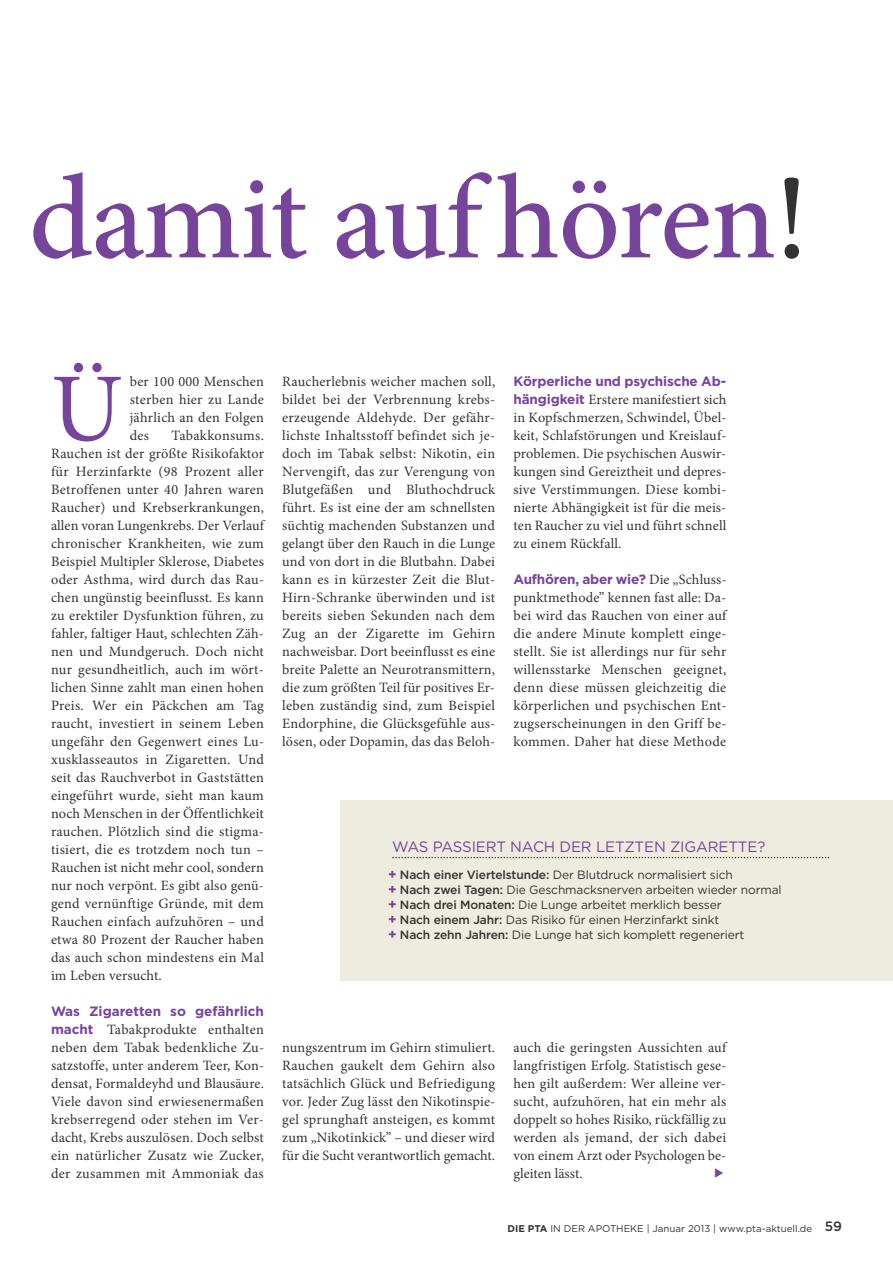
<style>
.page{position:relative;width:893px;height:1263px;background:#fff}
.page>*{position:absolute;margin:0;border:0;box-sizing:border-box;transform-origin:0 0}
.t1{font:500 120px "Minion Pro";letter-spacing:-.015em;color:#77449c}
.t2{font:97.35px "Minion Pro";color:#77449c}
.t3{font:15px "Gotham";letter-spacing:-.01em;color:#77449c}
.t4{font:14.25px/18px "Minion Pro";letter-spacing:.01em;color:#343334;text-align:justify}
.t5{font:700 13.5px "Gotham";letter-spacing:-.01em;color:#77449c}
.t6{font:12px/15px "Gotham";letter-spacing:-.01em;color:#343334}
.t7{font:9.75px "Gotham";color:#343334}
.s1{color:#343334}
.s2{font-family:"Gotham";font-weight:700;font-size:13.5px;color:#77449c}
.s3{font-family:"Minion Pro";font-weight:400;font-size:14.25px;color:#343334}
.s4{font-weight:700;font-size:13.5px;color:#77449c}
.s5{font-weight:500}
.s6{font-weight:700}
.s7{font-weight:500;font-size:13.5px}
</style>
<div class="page">
<div style="left:340px;top:800px;width:553px;height:180px;background:#eeecde"></div>
<svg style="left:392px;top:857px;width:437px;height:1px"></svg>
<h1 class="t1" style="left:29px;top:146px;width:781px">damit auf hören<span class="s1">!</span></h1>
<h2 class="t2" style="left:51px;top:371px;width:73px">Ü</h2>
<p class="t4" style="left:130px;top:374px;width:136px">ber 100 000 Menschen sterben hier zu Lande jährlich an den Folgen des</p>
<p class="t4" style="left:51px;top:428px;width:215px;text-indent:121px">Tabakkonsums.<br>Rauchen ist der größte Risikofaktor für Herzinfarkte (98 Prozent aller Betroffenen unter 40 Jahren waren Raucher) und Krebserkrankungen, allen voran Lungenkrebs. Der Verlauf chronischer Krankheiten, wie zum Beispiel Multipler Sklerose, Diabetes oder Asthma, wird durch das Rau&shy;chen ungünstig beeinflusst. Es kann zu erektiler Dysfunktion führen, zu fahler, faltiger Haut, schlechten Zäh&shy;nen und Mundgeruch. Doch nicht nur gesundheitlich, auch im wört&shy;lichen Sinne zahlt man einen hohen Preis. Wer ein Päckchen am Tag raucht, investiert in seinem Leben ungefähr den Gegenwert eines Lu&shy;xusklasseautos in Zigaretten. Und seit das Rauchverbot in Gaststätten eingeführt wurde, sieht man kaum noch Menschen in der Öffentlichkeit rauchen. Plötzlich sind die stigma&shy;tisiert, die es trotzdem noch tun – Rauchen ist nicht mehr cool, sondern nur noch verpönt. Es gibt also genü&shy;gend vernünftige Gründe, mit dem Rauchen einfach aufzuhören – und etwa 80 Prozent der Raucher haben das auch schon mindestens ein Mal im Leben versucht.</p>
<p class="t5" style="left:51px;top:1006px;width:214px">Was Zigaretten so gefährlich</p>
<p class="t4" style="left:51px;top:1022px;width:215px"><span class="s2">macht</span> Tabakprodukte enthalten neben dem Tabak bedenkliche Zu&shy;satzstoffe, unter anderem Teer, Kon&shy;densat, Formaldeyhd und Blausäure.<br>Viele davon sind erwiesenermaßen krebserregend oder stehen im Ver&shy;dacht, Krebs auszulösen. Doch selbst ein natürlicher Zusatz wie Zucker, der zusammen mit Ammoniak das</p>
<p class="t4" style="left:282px;top:374px;width:215px">Raucherlebnis weicher machen soll, bildet bei der Verbrennung krebs&shy;erzeugende Aldehyde. Der gefähr&shy;lichste Inhaltsstoff befindet sich je&shy;doch im Tabak selbst: Nikotin, ein Nervengift, das zur Verengung von Blutgefäßen und Bluthochdruck führt. Es ist eine der am schnellsten süchtig machenden Substanzen und gelangt über den Rauch in die Lunge und von dort in die Blutbahn. Dabei kann es in kürzester Zeit die Blut-Hirn-Schranke überwinden und ist bereits sieben Sekunden nach dem Zug an der Zigarette im Gehirn nachweisbar. Dort beeinflusst es eine breite Palette an Neurotransmittern, die zum größten Teil für positives Er&shy;leben zuständig sind, zum Beispiel Endorphine, die Glücksgefühle aus&shy;lösen, oder Dopamin, das das Beloh-</p>
<p class="t5" style="left:513px;top:376px;width:214px">Körperliche und psychische Ab-</p>
<p class="t4" style="left:513px;top:392px;width:215px"><span class="s2">hängigkeit</span> Erstere manifestiert sich in Kopfschmerzen, Schwindel, Übel&shy;keit, Schlafstörungen und Kreislauf&shy;problemen. Die psychischen Auswir&shy;kungen sind Gereiztheit und depres&shy;sive Verstimmungen. Diese kombi&shy;nierte Abhängigkeit ist für die meis&shy;ten Raucher zu viel und führt schnell zu einem Rückfall.</p>
<p class="t5" style="left:513px;top:574px;width:215px">Aufhören, aber wie? <span class="s3">Die „Schluss-</span></p>
<p class="t4" style="left:513px;top:590px;width:215px">punktmethode” kennen fast alle: Da&shy;bei wird das Rauchen von einer auf die andere Minute komplett einge&shy;stellt. Sie ist allerdings nur für sehr willensstarke Menschen geeignet, denn diese müssen gleichzeitig die körperlichen und psychischen Ent&shy;zugserscheinungen in den Griff be&shy;kommen. Daher hat diese Methode</p>
<p class="t3" style="left:392px;top:841px;width:375px">WAS PASSIERT NACH DER LETZTEN ZIGARETTE?</p>
<p class="t6" style="left:388px;top:868px;width:395px"><span class="s4">+</span> <span class="s5">Nach einer Viertelstunde:</span> Der Blutdruck normalisiert sich<br><span class="s4">+</span> <span class="s5">Nach zwei Tagen:</span> Die Geschmacksnerven arbeiten wieder normal <span class="s4">+</span> <span class="s5">Nach drei Monaten:</span> Die Lunge arbeitet merklich besser<br><span class="s4">+</span> <span class="s5">Nach einem Jahr:</span> Das Risiko für einen Herzinfarkt sinkt<br><span class="s4">+</span> <span class="s5">Nach zehn Jahren:</span> Die Lunge hat sich komplett regeneriert</p>
<p class="t4" style="left:282px;top:1040px;width:215px">nungszentrum im Gehirn stimuliert.<br>Rauchen gaukelt dem Gehirn also tatsächlich Glück und Befriedigung vor. Jeder Zug lässt den Nikotinspie&shy;gel sprunghaft ansteigen, es kommt zum „Nikotinkick” – und dieser wird für die Sucht verantwortlich gemacht.</p>
<p class="t4" style="left:513px;top:1040px;width:215px">auch die geringsten Aussichten auf langfristigen Erfolg. Statistisch gese&shy;hen gilt außerdem: Wer alleine ver&shy;sucht, aufzuhören, hat ein mehr als doppelt so hohes Risiko, rückfällig zu werden als jemand, der sich dabei von einem Arzt oder Psychologen be&shy;gleiten lässt.</p>
<p class="t7" style="left:507px;top:1225px;width:336px"><span class="s6">DIE PTA</span> IN DER APOTHEKE | Januar 2013 | www.pta-aktuell.de <span class="s7">59</span></p>
</div>
